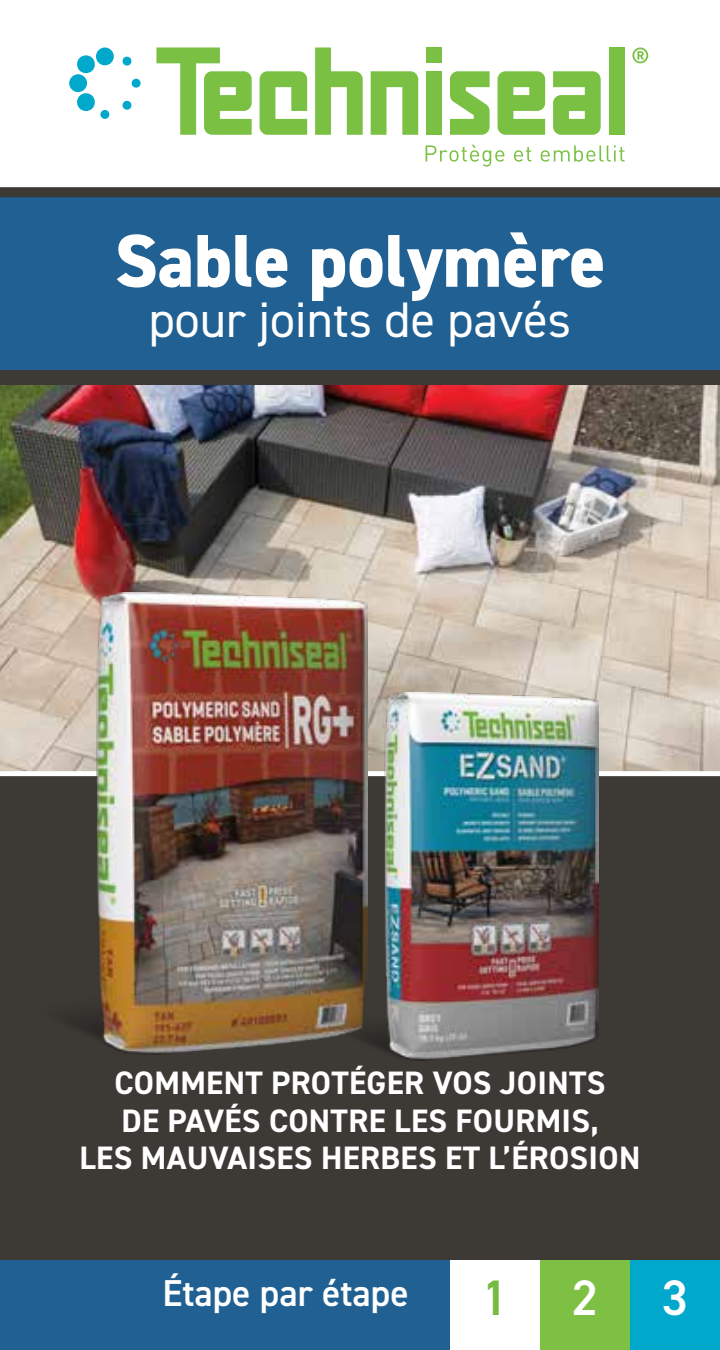
<style>
.page{position:relative;width:720px;height:1350px;background:#fff}
.page>*{position:absolute;margin:0;border:0;box-sizing:border-box;transform-origin:0 0}
.t1{font:800 75px "DIN2014";color:#fff}
.t2{font:50px "DIN2014";color:#fff}
.t3{font:600 50px "DIN2014";color:#fff}
.t4{font:600 50px "DIN2014";color:#76bc43}
.t5{font:600 37.5px "DIN2014";color:#fff}
.t6{font:700 32.5px/37.5px "DIN2014";letter-spacing:.01em;color:#fff;text-align:center}
</style>
<div class="page">
<div style="left:0;top:187px;width:720px;height:1163px;background:#3d3935"></div>
<img style="left:0;top:386px;width:720px;height:385px">
<div style="left:0;top:771px;width:720px;height:5px;background:#fff"></div>
<div style="left:0;top:197px;width:720px;height:173px;background:#216092"></div>
<svg style="left:498px;top:71px;width:47px;height:64px;background:#8dca5f"></svg>
<svg style="left:260px;top:71px;width:47px;height:64px"></svg>
<div style="left:609px;top:48px;width:15px;height:87px;background:#7ac143"></div>
<svg style="left:315px;top:47px;width:48px;height:88px"></svg>
<svg style="left:371px;top:71px;width:47px;height:64px"></svg>
<svg style="left:156px;top:48px;width:96px;height:87px"></svg>
<svg style="left:553px;top:71px;width:48px;height:64px;background:#8eca60"></svg>
<svg style="left:450px;top:71px;width:40px;height:64px"></svg>
<div style="left:426px;top:48px;width:16px;height:15px;background:#7ac143"></div>
<div style="left:426px;top:71px;width:16px;height:64px;background:#7ac143"></div>
<div style="left:96px;top:47px;width:18px;height:18px;background:#00a8cb;border-radius:50%"></div>
<div style="left:100px;top:110px;width:9px;height:9px;background:#00a8cb;border-radius:50%"></div>
<svg style="left:77px;top:55px;width:18px;height:19px"></svg>
<svg style="left:122px;top:100px;width:10px;height:10px"></svg>
<div style="left:69px;top:74px;width:18px;height:18px;background:#00a8cb;border-radius:50%"></div>
<div style="left:132px;top:79px;width:9px;height:9px;background:#00a8cb;border-radius:50%"></div>
<svg style="left:77px;top:92px;width:18px;height:19px"></svg>
<svg style="left:122px;top:56px;width:10px;height:10px"></svg>
<svg style="left:632px;top:48px;width:16px;height:15px"></svg>
<svg style="left:426px;top:145px;width:78px;height:22px"></svg>
<svg style="left:514px;top:147px;width:17px;height:15px"></svg>
<svg style="left:541px;top:145px;width:84px;height:17px"></svg>
<div style="left:0;top:1260px;width:720px;height:90px;background:#216092"></div>
<div style="left:450px;top:1260px;width:90px;height:90px;background:#fff"></div>
<div style="left:540px;top:1260px;width:90px;height:90px;background:#7dc044"></div>
<div style="left:630px;top:1260px;width:90px;height:90px;background:#00a8cb"></div>
<img style="left:30px;top:592px;width:337px;height:461px">
<img style="left:326px;top:693px;width:272px;height:368px">
<h1 class="t1" style="left:115px;top:211px;width:492px">Sable polymère</h1>
<h2 class="t2" style="left:149px;top:288px;width:424px">pour joints de pavés</h2>
<p class="t6" style="left:80px;top:1064px;width:562px">COMMENT PROTÉGER VOS JOINTS<br>DE PAVÉS CONTRE LES FOURMIS,<br>LES MAUVAISES HERBES ET L’ÉROSION</p>
<p class="t5" style="left:162px;top:1268px;width:248px">Étape par étape</p>
<h2 class="t4" style="left:482px;top:1265px;width:28px">1</h2>
<h2 class="t3" style="left:572px;top:1265px;width:28px">2</h2>
<h2 class="t3" style="left:662px;top:1265px;width:28px">3</h2>
</div>
